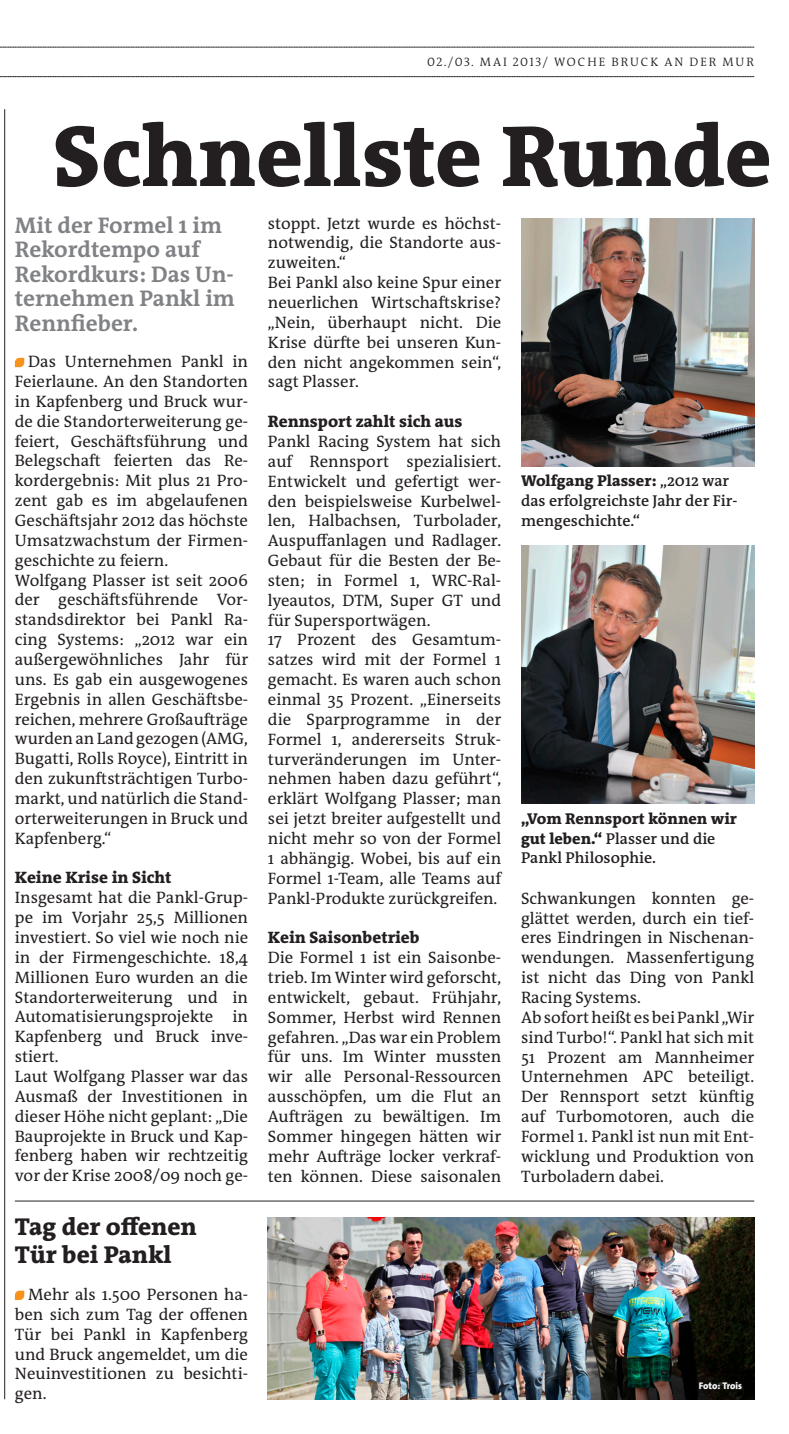
<style>
.page{position:relative;width:789px;height:1434px;background:#fff}
.page>*{position:absolute;margin:0;border:0;box-sizing:border-box;transform-origin:0 0}
.t1{font:800 87.5px "The RM Antiqua";color:#231f20}
.t2{font:800 24.5px/28px "The RM Antiqua";color:#231f20}
.t3{font:700 22.75px/24.5px "The RM Antiqua";color:#808285}
.t4{font:16.62px/19.8px "The RM Antiqua";color:#231f20}
.t5{font:600 15.75px/19.8px "The RM Antiqua";color:#231f20}
.t6{font:800 15.75px/19.8px "The RM Antiqua";color:#231f20}
.t7{font:300 12.25px "The RM Antiqua";letter-spacing:.16em;color:#231f20}
.t8{font:800 9.62px "The Sans Os F";letter-spacing:-.005em;color:#fff}
.s1{font-weight:800}
.s2{font-weight:600}
</style>
<div class="page">
<svg style="left:0;top:47px;width:754px;height:1px"></svg>
<svg style="left:0;top:76px;width:754px;height:1px"></svg>
<hr style="left:4px;top:109px;width:1px;height:1290px;background:#231f20">
<img style="left:268px;top:1217px;width:486px;height:182px">
<svg style="left:698px;top:1381px;width:45px;height:9px"></svg>
<svg style="left:15px;top:1290px;width:9px;height:10px"></svg>
<hr style="left:15px;top:1200px;width:739px;height:1px;background:#231f20">
<img style="left:521px;top:546px;width:233px;height:258px">
<img style="left:521px;top:218px;width:233px;height:248px">
<svg style="left:15px;top:358px;width:9px;height:9px"></svg>
<p class="t7" style="left:427px;top:54px;width:328px">02./03. MAI 2013/ WOCHE BRUCK AN DER MUR</p>
<p class="t1" style="left:53px;top:100px;width:720px">Schnellste Runde</p>
<p class="t3" style="left:15px;top:213px;width:221px">Mit der Formel 1 im<br>Rekordtempo auf<br>Rekordkurs: Das Un&shy;ternehmen Pankl im<br>Rennfieber.</p>
<p class="t4" style="left:268px;top:213px;width:235px">stoppt. Jetzt wurde es höchst&shy;notwendig, die Standorte aus&shy;zuweiten.“<br>Bei Pankl also keine Spur einer neuerlichen Wirtschaftskrise? „Nein, überhaupt nicht. Die<br>Krise dürfte bei unseren Kun&shy;den nicht angekommen sein“, sagt Plasser.</p>
<p class="t4" style="left:268px;top:412px;width:235px"><span class="s1">Rennsport zahlt sich aus<br></span>Pankl Racing System hat sich auf Rennsport spezialisiert.<br>Entwickelt und gefertigt wer&shy;den beispielsweise Kurbelwel&shy;len, Halbachsen, Turbolader,<br>Auspuffanlagen und Radlager.<br>Gebaut für die Besten der Be&shy;sten; in Formel 1, WRC-Ral&shy;lyeautos, DTM, Super GT und für Supersportwägen.<br>17 Prozent des Gesamtum&shy;satzes wird mit der Formel 1 gemacht. Es waren auch schon einmal 35 Prozent. „Einerseits die Sparprogramme in der<br>Formel 1, andererseits Struk&shy;turveränderungen im Unter&shy;nehmen haben dazu geführt“, erklärt Wolfgang Plasser; man sei jetzt breiter aufgestellt und nicht mehr so von der Formel<br>1 abhängig. Wobei, bis auf ein<br>Formel 1-Team, alle Teams auf<br>Pankl-Produkte zurückgreifen.</p>
<p class="t4" style="left:268px;top:928px;width:235px"><span class="s1">Kein Saisonbetrieb<br></span>Die Formel 1 ist ein Saisonbe&shy;trieb. Im Winter wird geforscht, entwickelt, gebaut. Frühjahr,<br>Sommer, Herbst wird Rennen gefahren. „Das war ein Problem für uns. Im Winter mussten wir alle Personal-Ressourcen ausschöpfen, um die Flut an<br>Aufträgen zu bewältigen. Im<br>Sommer hingegen hätten wir mehr Aufträge locker verkraf&shy;ten können. Diese saisonalen</p>
<p class="t4" style="left:15px;top:352px;width:235px;text-indent:13px">Das Unternehmen Pankl in<br>Feierlaune. An den Standorten in Kapfenberg und Bruck wur&shy;de die Standorterweiterung ge&shy;feiert, Geschäftsführung und<br>Belegschaft feierten das Re&shy;kordergebnis: Mit plus 21 Pro&shy;zent gab es im abgelaufenen<br>Geschäftsjahr 2012 das höchste<br>Umsatzwachstum der Firmen&shy;geschichte zu feiern.<br>Wolfgang Plasser ist seit 2006 der geschäftsführende Vor&shy;standsdirektor bei Pankl Ra&shy;cing Systems: „2012 war ein außergewöhnliches Jahr für uns. Es gab ein ausgewogenes<br>Ergebnis in allen Geschäftsbe&shy;reichen, mehrere Großaufträge wurden an Land gezogen (AMG,<br>Bugatti, Rolls Royce), Eintritt in den zukunftsträchtigen Turbo&shy;markt, und natürlich die Stand&shy;orterweiterungen in Bruck und<br>Kapfenberg.“</p>
<p class="t4" style="left:15px;top:868px;width:235px"><span class="s1">Keine Krise in Sicht<br></span>Insgesamt hat die Pankl-Grup&shy;pe im Vorjahr 25,5 Millionen investiert. So viel wie noch nie in der Firmengeschichte. 18,4<br>Millionen Euro wurden an die<br>Standorterweiterung und in<br>Automatisierungsprojekte in<br>Kapfenberg und Bruck inve&shy;stiert.<br>Laut Wolfgang Plasser war das<br>Ausmaß der Investitionen in dieser Höhe nicht geplant: „Die<br>Bauprojekte in Bruck und Kap&shy;fenberg haben wir rechtzeitig vor der Krise 2008/09 noch ge-</p>
<p class="t5" style="left:521px;top:471px;width:218px"><span class="s1">Wolfgang Plasser:</span> „2012 war das erfolgreichste Jahr der Fir&shy;mengeschichte.“</p>
<p class="t6" style="left:521px;top:808px;width:217px">„Vom Rennsport können wir gut leben.“ <span class="s2">Plasser und die<br>Pankl Philosophie.</span></p>
<p class="t4" style="left:521px;top:888px;width:235px">Schwankungen konnten ge&shy;glättet werden, durch ein tief&shy;eres Eindringen in Nischenan&shy;wendungen. Massenfertigung ist nicht das Ding von Pankl<br>Racing Systems.<br>Ab sofort heißt es bei Pankl „Wir sind Turbo!“. Pankl hat sich mit<br>51 Prozent am Mannheimer<br>Unternehmen APC beteiligt.<br>Der Rennsport setzt künftig auf Turbomotoren, auch die<br>Formel 1. Pankl ist nun mit Ent&shy;wicklung und Produktion von<br>Turboladern dabei.</p>
<p class="t2" style="left:15px;top:1212px;width:183px">Tag der offenen<br>Tür bei Pankl</p>
<p class="t4" style="left:15px;top:1284px;width:235px;text-align:justify;text-indent:13px">Mehr als 1.500 Personen ha&shy;ben sich zum Tag der offenen Tür bei Pankl in Kapfenberg und Bruck angemeldet, um die Neuinvestitionen zu besichti&shy;gen.</p>
<p class="t8" style="left:699px;top:1379px;width:45px">Foto: Trois</p>
</div>
